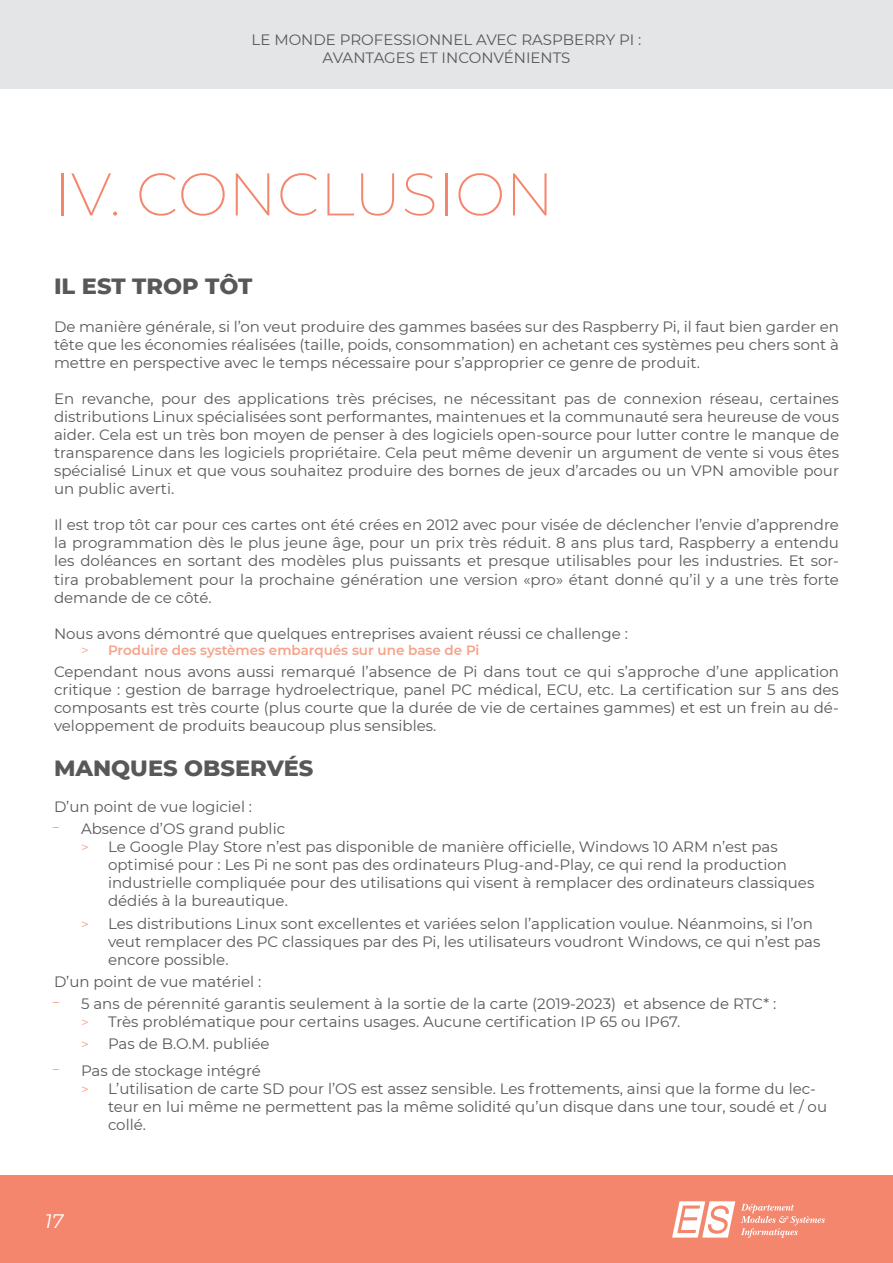
<style>
.page{position:relative;width:893px;height:1263px;background:#fff}
.page>*{position:absolute;margin:0;border:0;box-sizing:border-box;transform-origin:0 0}
.t1{font:200 60px "Montserrat";color:#f4866d}
.t2{font:800 22.5px "Montserrat";color:#57585a}
.t3{font:italic 19.5px "Montserrat";color:#fff}
.t4{font:15px/18px "Montserrat";color:#57585a}
.t5{font:600 13.5px "Montserrat";color:#f7a28a}
.s1{font-weight:400}
.s2{color:#f4866d}
.s3{font-size:13.5px;color:#f7a28a}
</style>
<div class="page">
<div style="left:0;top:1176px;width:893px;height:87px;background:#f4866d"></div>
<svg style="left:672px;top:1201px;width:63px;height:36px"></svg>
<svg style="left:741px;top:1204px;width:84px;height:34px"></svg>
<div style="left:0;top:0;width:893px;height:89px;background:#e4e5e7"></div>
<p class="t4" style="left:252px;top:31px;width:391px;text-align:center">LE MONDE PROFESSIONNEL AVEC RASPBERRY PI :<br>AVANTAGES ET INCONVÉNIENTS</p>
<h1 class="t1" style="left:54px;top:154px;width:502px">IV. CONCLUSION</h1>
<h2 class="t2" style="left:54px;top:269px;width:200px">IL EST TROP TÔT</h2>
<p class="t4" style="left:54px;top:318px;width:786px;text-align:justify">De manière générale, si l’on veut produire des gammes basées sur des Raspberry Pi, il faut bien garder en tête que les économies réalisées (taille, poids, consommation) en achetant ces systèmes peu chers sont à mettre en perspective avec le temps nécessaire pour s’approprier ce genre de produit.</p>
<p class="t4" style="left:54px;top:390px;width:787px;text-align:justify">En revanche, pour des applications très précises, ne nécessitant pas de connexion réseau, certaines distributions Linux spécialisées sont performantes, maintenues et la communauté sera heureuse de vous aider. Cela est un très bon moyen de penser à des logiciels open-source pour lutter contre le manque de transparence dans les logiciels propriétaire. Cela peut même devenir un argument de vente si vous êtes spécialisé Linux et que vous souhaitez produire des bornes de jeux d’arcades ou un VPN amovible pour un public averti.</p>
<p class="t4" style="left:54px;top:516px;width:786px;text-align:justify">Il est trop tôt car pour ces cartes ont été crées en 2012 avec pour visée de déclencher l’envie d’apprendre la programmation dès le plus jeune âge, pour un prix très réduit. 8 ans plus tard, Raspberry a entendu les doléances en sortant des modèles plus puissants et presque utilisables pour les industries. Et sor&shy;tira probablement pour la prochaine génération une version «pro» étant donné qu’il y a une très forte demande de ce côté.</p>
<p class="t4" style="left:54px;top:624px;width:575px">Nous avons démontré que quelques entreprises avaient réussi ce challenge :</p>
<p class="t5" style="left:81px;top:640px;width:400px"><span class="s1">&gt;</span> Produire des systèmes embarqués sur une base de Pi</p>
<p class="t4" style="left:54px;top:662px;width:786px;text-align:justify">Cependant nous avons aussi remarqué l’absence de Pi dans tout ce qui s’approche d’une application critique : gestion de barrage hydroelectrique, panel PC médical, ECU, etc. La certification sur 5 ans des composants est très courte (plus courte que la durée de vie de certaines gammes) et est un frein au dé&shy;veloppement de produits beaucoup plus sensibles.</p>
<h2 class="t2" style="left:54px;top:751px;width:261px">MANQUES OBSERVÉS</h2>
<p class="t4" style="left:61px;top:795px;width:226px;line-height:22.2px;text-indent:-7px">D’un point de vue logiciel :<br><span class="s2">̵</span> Absence d’OS grand public</p>
<p class="t4" style="left:108px;top:837px;width:708px;text-indent:-27px"><span class="s3">&gt;</span> Le Google Play Store n’est pas disponible de manière officielle, Windows 10 ARM n’est pas optimisé pour : Les Pi ne sont pas des ordinateurs Plug-and-Play, ce qui rend la production industrielle compliquée pour des utilisations qui visent à remplacer des ordinateurs classiques dédiés à la bureautique.</p>
<p class="t4" style="left:108px;top:914px;width:714px;text-indent:-27px"><span class="s3">&gt;</span> Les distributions Linux sont excellentes et variées selon l’application voulue. Néanmoins, si l’on veut remplacer des PC classiques par des Pi, les utilisateurs voudront Windows, ce qui n’est pas encore possible.</p>
<p class="t4" style="left:61px;top:970px;width:717px;line-height:22.2px;text-indent:-7px">D’un point de vue matériel :<br><span class="s2">̵</span> 5 ans de pérennité garantis seulement à la sortie de la carte (2019-2023) et absence de RTC* :</p>
<p class="t4" style="left:81px;top:1010px;width:601px;line-height:22.2px"><span class="s3">&gt;</span> Très problématique pour certains usages. Aucune certification IP 65 ou IP67. <span class="s3">&gt;</span> Pas de B.O.M. publiée</p>
<p class="t4" style="left:61px;top:1061px;width:202px"><span class="s2">̵</span> Pas de stockage intégré</p>
<p class="t4" style="left:81px;top:1079px;width:736px"><span class="s3">&gt;</span> L’utilisation de carte SD pour l’OS est assez sensible. Les frottements, ainsi que la forme du lec-</p>
<p class="t4" style="left:108px;top:1097px;width:721px">teur en lui même ne permettent pas la même solidité qu’un disque dans une tour, soudé et / ou</p>
<p class="t4" style="left:108px;top:1115px;width:40px">collé.</p>
<h3 class="t3" style="left:45px;top:1207px;width:20px">17</h3>
</div>
